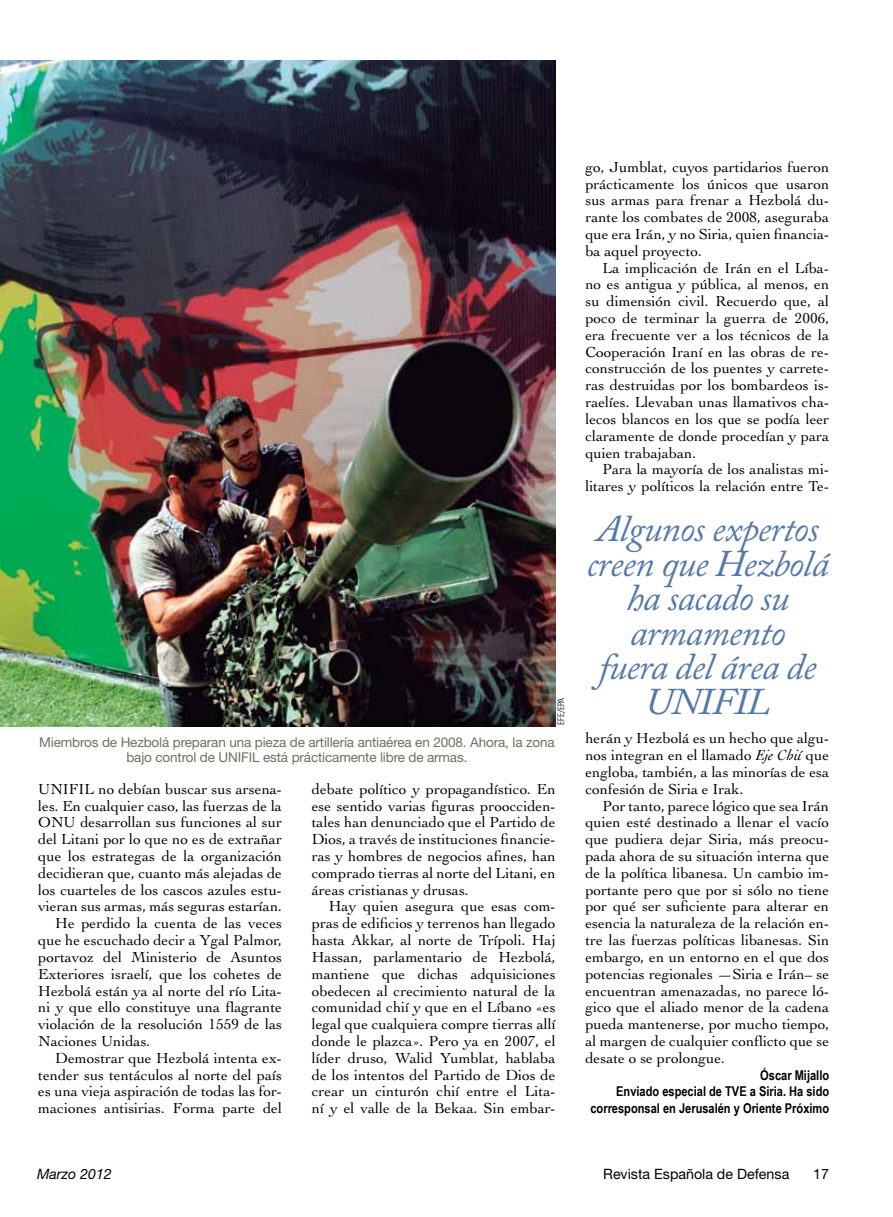
<style>
.page{position:relative;width:893px;height:1217px;background:#fff}
.page>*{position:absolute;margin:0;border:0;box-sizing:border-box;transform-origin:0 0}
.t1{font:italic 37.5px/34.5px "Adobe Caslon Pro";letter-spacing:-.02em;color:#5579a8;text-align:center}
.t2{font:15.3px/16.8px "Cochin";color:#000;text-align:justify}
.t3{font:14.25px "Helvetica Neue";color:#000}
.t4{font:italic 14.25px "Helvetica Neue";color:#000}
.t5{font:13.5px/15.8px "Helvetica Neue";letter-spacing:-.01em;color:#6f705b;text-align:center}
.t6{font:700 13.5px/16.8px "Arial Narrow";color:#000;text-align:right}
.t7{font:300 condensed 9px "Univers";letter-spacing:-.005em;color:#000}
.s1{font-style:italic}
</style>
<div class="page">
<img style="left:0;top:60px;width:556px;height:666px">
<p class="t7" style="left:555px;top:724px;width:28px;rotate:-90deg">EFE/EPA</p>
<p class="t5" style="left:39px;top:733px;width:517px">Miembros de Hezbolá preparan una pieza de artillería antiaérea en 2008. Ahora, la zona bajo control de UNIFIL está prácticamente libre de armas.</p>
<p class="t2" style="left:38px;top:780px;width:245px">UNIFIL no debían buscar sus arsena-</p>
<p class="t2" style="left:38px;top:797px;width:245px">les. En cualquier caso, las fuerzas de la</p>
<p class="t2" style="left:38px;top:813px;width:245px">ONU desarrollan sus funciones al sur</p>
<p class="t2" style="left:38px;top:830px;width:245px">del Litani por lo que no es de extrañar</p>
<p class="t2" style="left:38px;top:847px;width:245px">que los estrategas de la organización</p>
<p class="t2" style="left:38px;top:864px;width:245px">decidieran que, cuanto más alejadas de</p>
<p class="t2" style="left:38px;top:881px;width:245px">los cuarteles de los cascos azules estu-</p>
<p class="t2" style="left:38px;top:897px;width:245px">vieran sus armas, más seguras estarían.</p>
<p class="t2" style="left:55px;top:914px;width:228px">He perdido la cuenta de las veces</p>
<p class="t2" style="left:38px;top:931px;width:245px">que he escuchado decir a Ygal Palmor,</p>
<p class="t2" style="left:38px;top:948px;width:245px">portavoz del Ministerio de Asuntos</p>
<p class="t2" style="left:38px;top:965px;width:245px">Exteriores israelí, que los cohetes de</p>
<p class="t2" style="left:38px;top:981px;width:245px">Hezbolá están ya al norte del río Lita-</p>
<p class="t2" style="left:38px;top:998px;width:245px">ni y que ello constituye una flagrante</p>
<p class="t2" style="left:38px;top:1015px;width:245px">violación de la resolución 1559 de las</p>
<p class="t2" style="left:38px;top:1032px;width:114px">Naciones Unidas.</p>
<p class="t2" style="left:55px;top:1049px;width:228px">Demostrar que Hezbolá intenta ex-</p>
<p class="t2" style="left:38px;top:1065px;width:245px">tender sus tentáculos al norte del país</p>
<p class="t2" style="left:38px;top:1082px;width:245px">es una vieja aspiración de todas las for-</p>
<p class="t2" style="left:38px;top:1099px;width:245px">maciones antisirias. Forma parte del</p>
<p class="t2" style="left:312px;top:780px;width:245px">debate político y propagandístico. En ese sentido varias figuras proocciden&shy;tales han denunciado que el Partido de Dios, a través de instituciones financie&shy;ras y hombres de negocios afines, han comprado tierras al norte del Litani, en áreas cristianas y drusas.</p>
<p class="t2" style="left:312px;top:897px;width:245px;text-indent:17px">Hay quien asegura que esas com&shy;pras de edificios y terrenos han llegado hasta Akkar, al norte de Trípoli. Haj Hassan, parlamentario de Hezbolá, mantiene que dichas adquisiciones obedecen al crecimiento natural de la comunidad chií y que en el Líbano «es legal que cualquiera compre tierras allí donde le plazca». Pero ya en 2007, el líder druso, Walid Yumblat, hablaba de los intentos del Partido de Dios de crear un cinturón chií entre el Lita&shy;ní y el valle de la Bekaa. Sin embar-</p>
<p class="t2" style="left:585px;top:158px;width:245px">go, Jumblat, cuyos partidarios fueron prácticamente los únicos que usaron sus armas para frenar a Hezbolá du&shy;rante los combates de 2008, aseguraba que era Irán, y no Siria, quien financia&shy;ba aquel proyecto.</p>
<p class="t2" style="left:585px;top:259px;width:245px;text-indent:17px">La implicación de Irán en el Líba&shy;no es antigua y pública, al menos, en su dimensión civil. Recuerdo que, al poco de terminar la guerra de 2006, era frecuente ver a los técnicos de la Cooperación Iraní en las obras de re&shy;construcción de los puentes y carrete&shy;ras destruidas por los bombardeos is&shy;raelíes. Llevaban unas llamativos cha&shy;lecos blancos en los que se podía leer claramente de donde procedían y para quien trabajaban.</p>
<p class="t2" style="left:585px;top:461px;width:245px;text-align:right">Para la mayoría de los analistas mi&shy;litares y políticos la relación entre Te-</p>
<h1 class="t1" style="left:587px;top:511px;width:244px">Algunos expertos creen que Hezbolá ha sacado su armamento<br>fuera del área de<br>UNIFIL</h1>
<p class="t2" style="left:585px;top:729px;width:245px">herán y Hezbolá es un hecho que algu&shy;nos integran en el llamado <span class="s1">Eje Chií</span> que engloba, también, a las minorías de esa confesión de Siria e Irak.</p>
<p class="t2" style="left:585px;top:797px;width:245px;text-indent:17px">Por tanto, parece lógico que sea Irán quien esté destinado a llenar el vacío que pudiera dejar Siria, más preocu&shy;pada ahora de su situación interna que de la política libanesa. Un cambio im&shy;portante pero que por si sólo no tiene por qué ser suficiente para alterar en esencia la naturaleza de la relación en&shy;tre las fuerzas políticas libanesas. Sin embargo, en un entorno en el que dos potencias regionales —Siria e Irán– se encuentran amenazadas, no parece ló&shy;gico que el aliado menor de la cadena pueda mantenerse, por mucho tiempo, al margen de cualquier conflicto que se desate o se prolongue.</p>
<p class="t6" style="left:590px;top:1065px;width:240px">Óscar Mijallo<br>Enviado especial de TVE a Siria. Ha sido corresponsal en Jerusalén y Oriente Próximo</p>
<p class="t4" style="left:37px;top:1164px;width:76px">Marzo 2012</p>
<p class="t3" style="left:603px;top:1164px;width:188px">Revista Española de Defensa</p>
<p class="t3" style="left:813px;top:1164px;width:17px">17</p>
</div>
